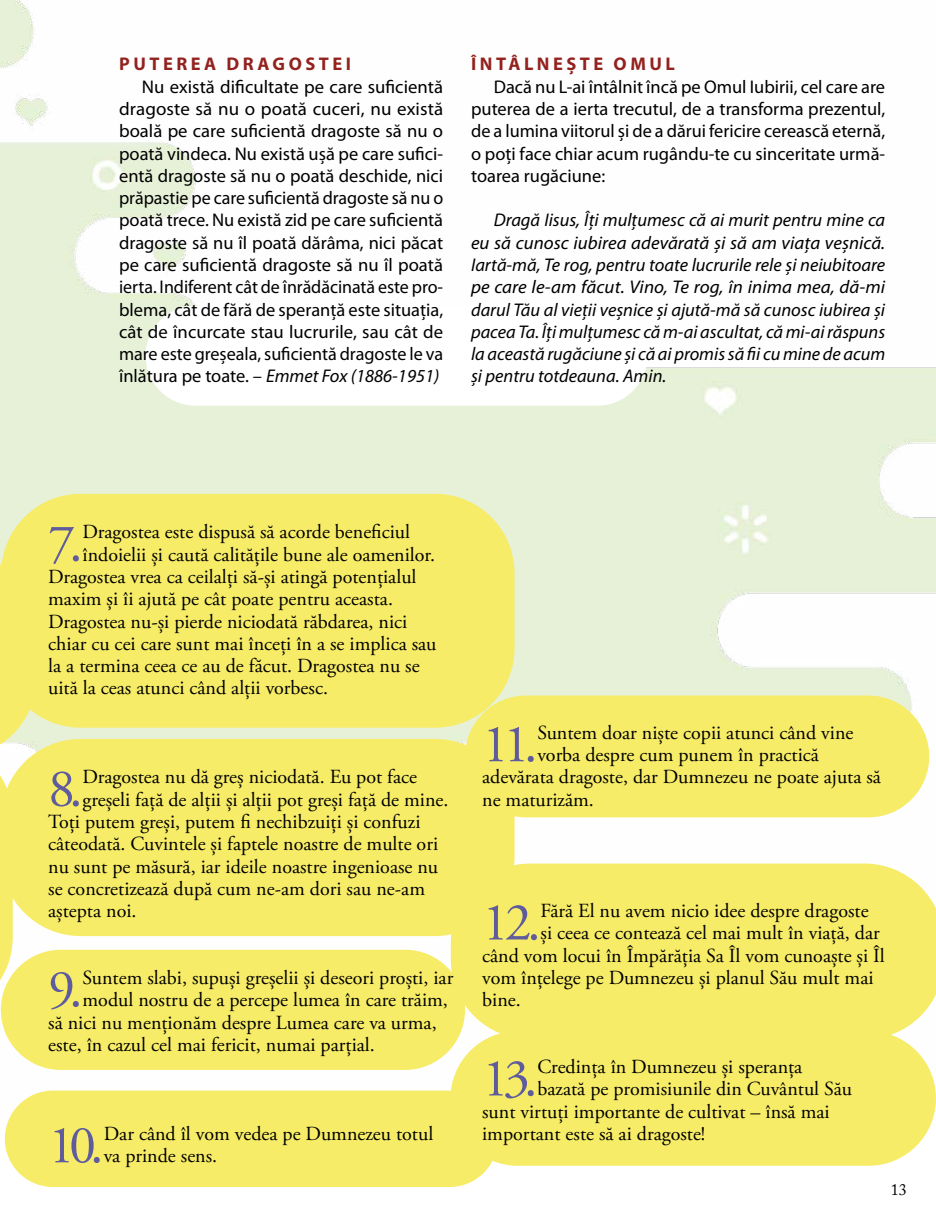
<style>
.page{position:relative;width:936px;height:1219px;background:#fff}
.page>*{position:absolute;margin:0;border:0;box-sizing:border-box;transform-origin:0 0}
.t1{font:53.6px "Adobe Garamond Pro";letter-spacing:-.11em;color:#5f5c9e}
.t2{font:20px/22.2px "Adobe Garamond Pro";color:#000}
.t3{font:18.4px/22.2px "Myriad Pro";color:#000;text-align:justify}
.t4{font:italic 18.4px/22.2px "Myriad Pro";color:#000;text-align:justify}
.t5{font:700 18.4px "Myriad Pro";letter-spacing:.19em;color:#93221f}
.t6{font:16px "Adobe Caslon Pro";color:#000}
.s1{font-style:italic}
</style>
<div class="page">
<img style="left:0;top:0;width:935px;height:1126px">
<svg style="left:0;top:551px;width:36px;height:465px"></svg>
<div style="left:1px;top:739px;width:513px;height:197px;background:#f7ec67;border-radius:79px"></div>
<div style="left:1px;top:950px;width:464px;height:120px;background:#f7ec67;border-radius:60px"></div>
<div style="left:5px;top:1090px;width:493px;height:97px;background:#f7ec67;border-radius:48px"></div>
<div style="left:451px;top:863px;width:484px;height:176px;background:#f7ec67"></div>
<div style="left:450px;top:1031px;width:485px;height:135px;background:#f7ec67;border-radius:67px"></div>
<div style="left:465px;top:695px;width:464px;height:122px;background:#f7ec67;border-radius:61px"></div>
<div style="left:146px;top:306px;width:501px;height:100px;background:#fff;border-radius:50px"></div>
<div style="left:1px;top:494px;width:513px;height:234px;background:#f7ec67;border-radius:79px"></div>
<p class="t5" style="left:119px;top:52px;width:233px">PUTEREA DRAGOSTEI</p>
<p class="t3" style="left:119px;top:75px;width:325px;text-indent:23px">Nu există dificultate pe care suficientă dragoste să nu o poată cuceri, nu există boală pe care suficientă dragoste să nu o poată vindeca. Nu există uşă pe care sufici&shy;entă dragoste să nu o poată deschide, nici prăpastie pe care suficientă dragoste să nu o poată trece. Nu există zid pe care suficientă dragoste să nu îl poată dărâma, nici păcat pe care suficientă dragoste să nu îl poată ierta. Indiferent cât de înrădăcinată este pro&shy;blema, cât de fără de speranţă este situaţia, cât de încurcate stau lucrurile, sau cât de mare este greşeala, suficientă dragoste le va înlătura pe toate. – <span class="s1">Emmet Fox (1886-1951)</span></p>
<p class="t5" style="left:471px;top:52px;width:205px">ÎNTÂLNEȘTE OMUL</p>
<p class="t3" style="left:471px;top:75px;width:415px;text-indent:23px">Dacă nu L‑ai întâlnit încă pe Omul Iubirii, cel care are puterea de a ierta trecutul, de a transforma prezentul, de a lumina viitorul şi de a dărui fericire cerească eternă, o poţi face chiar acum rugându‑te cu sinceritate urmă&shy;toarea rugăciune:</p>
<p class="t4" style="left:471px;top:209px;width:416px;text-indent:23px">Dragă Iisus, Îţi mulţumesc că ai murit pentru mine ca eu să cunosc iubirea adevărată și să am viaţa veşnică.<br>Iartă‑mă, Te rog, pentru toate lucrurile rele şi neiubitoare pe care le‑am făcut. Vino, Te rog, în inima mea, dă‑mi darul Tău al vieţii veşnice şi ajută‑mă să cunosc iubirea şi pacea Ta. Îţi mulţumesc că m‑ai ascultat, că mi‑ai răspuns la această rugăciune şi că ai promis să fii cu mine de acum și pentru totdeauna. Amin.</p>
<h1 class="t1" style="left:48px;top:511px;width:36px">7.</h1>
<p class="t2" style="left:82px;top:522px;width:329px">Dragostea este dispusă să acorde beneficiul</p>
<p class="t2" style="left:82px;top:544px;width:354px">îndoielii şi caută calităţile bune ale oamenilor.</p>
<p class="t2" style="left:48px;top:566px;width:370px">Dragostea vrea ca ceilalţi să‑şi atingă potenţialul</p>
<p class="t2" style="left:48px;top:588px;width:346px">maxim şi îi ajută pe cât poate pentru aceasta.</p>
<p class="t2" style="left:48px;top:611px;width:360px">Dragostea nu‑şi pierde niciodată răbdarea, nici</p>
<p class="t2" style="left:48px;top:633px;width:390px">chiar cu cei care sunt mai înceţi în a se implica sau</p>
<p class="t2" style="left:48px;top:655px;width:373px">la a termina ceea ce au de făcut. Dragostea nu se</p>
<p class="t2" style="left:48px;top:678px;width:281px">uită la ceas atunci când alţii vorbesc.</p>
<h1 class="t1" style="left:48px;top:757px;width:36px">8.</h1>
<p class="t2" style="left:82px;top:767px;width:336px">Dragostea nu dă greş niciodată. Eu pot face</p>
<p class="t2" style="left:82px;top:789px;width:367px">greşeli faţă de alţii şi alţii pot greşi faţă de mine.</p>
<p class="t2" style="left:48px;top:811px;width:374px">Toţi putem greşi, putem fi nechibzuiţi şi confuzi</p>
<p class="t2" style="left:48px;top:834px;width:391px">câteodată. Cuvintele şi faptele noastre de multe ori</p>
<p class="t2" style="left:48px;top:856px;width:391px">nu sunt pe măsură, iar ideile noastre ingenioase nu</p>
<p class="t2" style="left:48px;top:878px;width:378px">se concretizează după cum ne‑am dori sau ne‑am</p>
<p class="t2" style="left:48px;top:900px;width:90px">aştepta noi.</p>
<h1 class="t1" style="left:48px;top:957px;width:36px">9.</h1>
<p class="t2" style="left:82px;top:967px;width:372px">Suntem slabi, supuşi greşelii şi deseori proşti, iar</p>
<p class="t2" style="left:82px;top:989px;width:367px">modul nostru de a percepe lumea în care trăim,</p>
<p class="t2" style="left:48px;top:1012px;width:390px">să nici nu menţionăm despre Lumea care va urma,</p>
<p class="t2" style="left:48px;top:1034px;width:328px">este, în cazul cel mai fericit, numai parţial.</p>
<h1 class="t1" style="left:48px;top:1113px;width:57px">10.</h1>
<p class="t2" style="left:104px;top:1123px;width:331px">Dar când îl vom vedea pe Dumnezeu totul va prinde sens.</p>
<h1 class="t1" style="left:482px;top:712px;width:57px">11.</h1>
<p class="t2" style="left:537px;top:722px;width:317px">Suntem doar nişte copii atunci când vine</p>
<p class="t2" style="left:537px;top:744px;width:283px">vorba despre cum punem în practică</p>
<p class="t2" style="left:482px;top:767px;width:400px">adevărata dragoste, dar Dumnezeu ne poate ajuta să</p>
<p class="t2" style="left:482px;top:789px;width:113px">ne maturizăm.</p>
<h1 class="t1" style="left:482px;top:890px;width:60px">12.</h1>
<p class="t2" style="left:540px;top:900px;width:329px">Fără El nu avem nicio idee despre dragoste</p>
<p class="t2" style="left:540px;top:923px;width:340px">şi ceea ce contează cel mai mult în viaţă, dar</p>
<p class="t2" style="left:482px;top:945px;width:404px">când vom locui în Împărăţia Sa Îl vom cunoaște și Îl</p>
<p class="t2" style="left:482px;top:967px;width:393px">vom înțelege pe Dumnezeu și planul Său mult mai</p>
<p class="t2" style="left:482px;top:989px;width:40px">bine.</p>
<h1 class="t1" style="left:482px;top:1046px;width:57px">13.</h1>
<p class="t2" style="left:537px;top:1056px;width:266px">Credința în Dumnezeu și speranța</p>
<p class="t2" style="left:537px;top:1079px;width:316px">bazată pe promisiunile din Cuvântul Său</p>
<p class="t2" style="left:482px;top:1101px;width:349px">sunt virtuți importante de cultivat – însă mai</p>
<p class="t2" style="left:482px;top:1123px;width:225px">important este să ai dragoste!</p>
<p class="t6" style="left:890px;top:1180px;width:17px">13</p>
</div>
